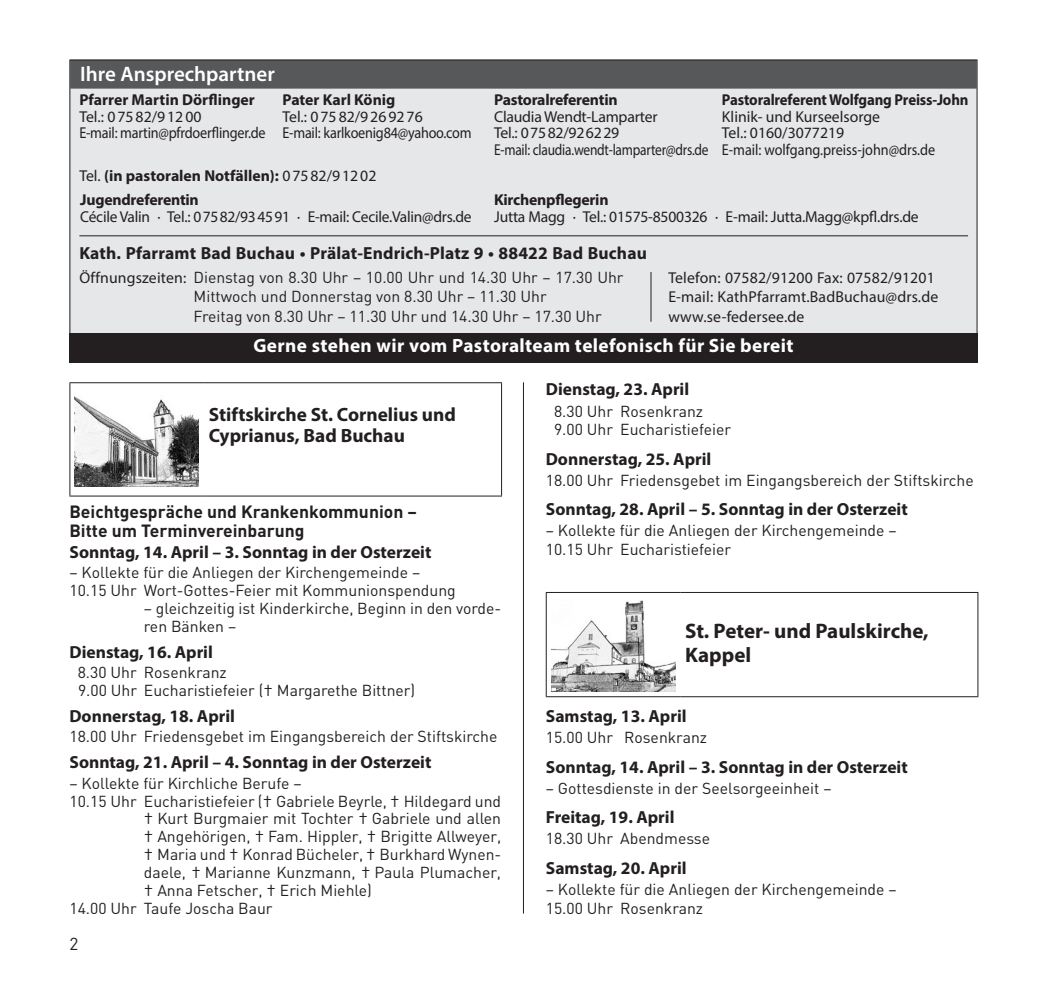
<style>
.page{position:relative;width:1042px;height:993px;background:#fff}
.page>*{position:absolute;margin:0;border:0;box-sizing:border-box;transform-origin:0 0}
.t1{font:700 21px/24.2px "Myriad Pro";color:#231f20}
.t2{font:600 21px "Myriad Pro";color:#fff}
.t3{font:700 19.25px "Myriad Pro";letter-spacing:.02em;color:#fff}
.t4{font:700 19.25px/21px "Myriad Pro";color:#231f20}
.t5{font:700 17.5px "Myriad Pro";color:#231f20}
.t6{font:700 17.5px/18.4px "DIN";color:#231f20}
.t7{font:17.15px "DIN";color:#231f20}
.t8{font:15.75px/17.8px "DIN";color:#231f20}
.t9{font:15.75px/16.6px "Myriad Pro";letter-spacing:-.015em;color:#231f20}
.t10{font:700 15.75px "Myriad Pro";letter-spacing:-.01em;color:#231f20}
.t11{font:15.75px/19.2px "Myriad Pro";letter-spacing:.01em;color:#231f20}
.t12{font:700 15.75px "Myriad Pro";letter-spacing:-.01em;color:#231f20;scale:.94 1}
.s1{font-weight:400}
.s2{font-family:"Myriad Pro"}
</style>
<div class="page">
<div style="left:70px;top:60px;width:907px;height:302px;background:#e6e7e9"></div>
<div style="left:70px;top:60px;width:906px;height:29px;background:#57585a"></div>
<hr style="left:79px;top:235px;width:889px;height:1px;background:#231f20">
<hr style="left:650px;top:272px;width:1px;height:49px;background:#231f20">
<div style="left:69px;top:332px;width:908px;height:30px;background:#231f20"></div>
<hr style="left:69px;top:382px;width:135px;height:1px;background:#231f20">
<hr style="left:69px;top:383px;width:1px;height:112px;background:#231f20">
<hr style="left:204px;top:382px;width:298px;height:1px;background:#231f20">
<hr style="left:501px;top:383px;width:1px;height:112px;background:#231f20">
<hr style="left:69px;top:495px;width:135px;height:1px;background:#231f20">
<hr style="left:204px;top:495px;width:298px;height:1px;background:#231f20">
<img style="left:75px;top:397px;width:124px;height:89px">
<hr style="left:546px;top:592px;width:134px;height:1px;background:#231f20">
<hr style="left:546px;top:592px;width:1px;height:104px;background:#231f20">
<hr style="left:680px;top:592px;width:298px;height:1px;background:#231f20">
<hr style="left:977px;top:592px;width:1px;height:104px;background:#231f20">
<hr style="left:546px;top:696px;width:134px;height:1px;background:#231f20">
<hr style="left:680px;top:696px;width:298px;height:1px;background:#231f20">
<img style="left:551px;top:600px;width:124px;height:91px">
<hr style="left:523px;top:382px;width:1px;height:531px;background:#231f20">
<h1 class="t2" style="left:80px;top:61px;width:196px">Ihre Ansprechpartner</h1>
<p class="t10" style="left:79px;top:89px;width:177px">Pfarrer Martin Dörflinger</p>
<p class="t9" style="left:79px;top:108px;width:188px">Tel.: 07582/91200<br>E-mail: martin@pfrdoerflinger.de</p>
<p class="t10" style="left:282px;top:89px;width:114px">Pater Karl König</p>
<p class="t9" style="left:282px;top:108px;width:191px">Tel.: 07582/9269276<br>E-mail: karlkoenig84@yahoo.com</p>
<p class="t10" style="left:79px;top:165px;width:299px"><span class="s1">Tel.</span> (in pastoralen Notfällen): <span class="s1">07582/91202</span></p>
<p class="t10" style="left:80px;top:190px;width:120px">Jugendreferentin</p>
<p class="t9" style="left:80px;top:208px;width:393px">Cécile Valin · Tel.: 07582/934591 · E-mail: Cecile.Valin@drs.de</p>
<p class="t10" style="left:494px;top:89px;width:125px">Pastoralreferentin</p>
<p class="t9" style="left:494px;top:108px;width:216px">Claudia Wendt-Lamparter<br>Tel.: 07582/926229<br>E-mail: claudia.wendt-lamparter@drs.de</p>
<p class="t10" style="left:494px;top:190px;width:116px">Kirchenpflegerin</p>
<p class="t9" style="left:494px;top:208px;width:426px">Jutta Magg · Tel.: 01575-8500326 · E-mail: Jutta.Magg@kpfl.drs.de</p>
<p class="t12" style="left:722px;top:89px;width:264px">Pastoralreferent Wolfgang Preiss-John</p>
<p class="t9" style="left:722px;top:108px;width:215px">Klinik- und Kurseelsorge<br>Tel.: 0160/3077219<br>E-mail: wolfgang.preiss-john@drs.de</p>
<p class="t5" style="left:79px;top:241px;width:569px">Kath. Pfarramt Bad Buchau • Prälat-Endrich-Platz 9 • 88422 Bad Buchau</p>
<p class="t8" style="left:193px;top:267px;width:431px;line-height:19.2px;text-indent:-114px"><span class="s2">Öffnungszeiten:</span> Dienstag von 8.30 Uhr – 10.00 Uhr und 14.30 Uhr – 17.30 Uhr<br>Mittwoch und Donnerstag von 8.30 Uhr – 11.30 Uhr<br>Freitag von 8.30 Uhr – 11.30 Uhr und 14.30 Uhr – 17.30 Uhr</p>
<p class="t11" style="left:668px;top:268px;width:271px">Telefon: 07582/91200 Fax: 07582/91201<br>E-mail: KathPfarramt.BadBuchau@drs.de www.se-federsee.de</p>
<p class="t3" style="left:253px;top:333px;width:542px">Gerne stehen wir vom Pastoralteam telefonisch für Sie bereit</p>
<p class="t4" style="left:209px;top:403px;width:249px">Stiftskirche St. Cornelius und<br>Cyprianus, Bad Buchau</p>
<p class="t6" style="left:69px;top:502px;width:349px">Beichtgespräche und Krankenkommunion –<br>Bitte um Terminvereinbarung</p>
<p class="t5" style="left:69px;top:540px;width:363px">Sonntag, 14. April – 3. Sonntag in der Osterzeit</p>
<p class="t8" style="left:69px;top:563px;width:388px">– Kollekte für die Anliegen der Kirchengemeinde –<br>10.15 Uhr Wort-Gottes-Feier mit Kommunionspendung</p>
<p class="t8" style="left:144px;top:598px;width:359px">– gleichzeitig ist Kinderkirche, Beginn in den vorde&shy;ren Bänken –</p>
<p class="t5" style="left:69px;top:640px;width:145px">Dienstag, 16. April</p>
<p class="t8" style="left:78px;top:663px;width:339px">8.30 Uhr Rosenkranz<br>9.00 Uhr Eucharistiefeier († Margarethe Bittner)</p>
<p class="t5" style="left:69px;top:704px;width:167px">Donnerstag, 18. April</p>
<p class="t8" style="left:69px;top:727px;width:429px">18.00 Uhr Friedensgebet im Eingangsbereich der Stiftskirche</p>
<p class="t5" style="left:69px;top:751px;width:363px">Sonntag, 21. April – 4. Sonntag in der Osterzeit</p>
<p class="t8" style="left:69px;top:773px;width:234px">– Kollekte für Kirchliche Berufe –</p>
<p class="t8" style="left:69px;top:791px;width:433px">10.15 Uhr Eucharistiefeier († Gabriele Beyrle, † Hildegard und</p>
<p class="t8" style="left:144px;top:809px;width:359px">† Kurt Burgmaier mit Tochter † Gabriele und allen</p>
<p class="t8" style="left:144px;top:827px;width:359px">† Angehörigen, † Fam. Hippler, † Brigitte Allweyer,</p>
<p class="t8" style="left:144px;top:844px;width:359px">† Maria und † Konrad Bücheler, † Burkhard Wynen-</p>
<p class="t8" style="left:144px;top:862px;width:359px">daele, † Marianne Kunzmann, † Paula Plumacher,</p>
<p class="t8" style="left:144px;top:880px;width:229px">† Anna Fetscher, † Erich Miehle)</p>
<p class="t8" style="left:69px;top:898px;width:205px">14.00 Uhr Taufe Joscha Baur</p>
<p class="t7" style="left:69px;top:932px;width:10px">2</p>
<p class="t5" style="left:546px;top:378px;width:145px">Dienstag, 23. April</p>
<p class="t8" style="left:554px;top:401px;width:179px;line-height:18.6px">8.30 Uhr Rosenkranz<br>9.00 Uhr Eucharistiefeier</p>
<p class="t5" style="left:546px;top:447px;width:167px">Donnerstag, 25. April</p>
<p class="t8" style="left:546px;top:470px;width:429px">18.00 Uhr Friedensgebet im Eingangsbereich der Stiftskirche</p>
<p class="t5" style="left:546px;top:497px;width:363px">Sonntag, 28. April – 5. Sonntag in der Osterzeit</p>
<p class="t8" style="left:546px;top:521px;width:352px;line-height:18.6px">– Kollekte für die Anliegen der Kirchengemeinde –<br>10.15 Uhr Eucharistiefeier</p>
<h1 class="t1" style="left:685px;top:617px;width:245px">St. Peter- und Paulskirche,<br>Kappel</h1>
<p class="t5" style="left:546px;top:704px;width:142px">Samstag, 13. April</p>
<p class="t8" style="left:546px;top:728px;width:163px">15.00 Uhr Rosenkranz</p>
<p class="t5" style="left:546px;top:755px;width:363px">Sonntag, 14. April – 3. Sonntag in der Osterzeit</p>
<p class="t8" style="left:546px;top:778px;width:287px">– Gottesdienste in der Seelsorgeeinheit –</p>
<p class="t5" style="left:546px;top:805px;width:130px">Freitag, 19. April</p>
<p class="t8" style="left:546px;top:829px;width:166px">18.30 Uhr Abendmesse</p>
<p class="t5" style="left:546px;top:856px;width:142px">Samstag, 20. April</p>
<p class="t8" style="left:546px;top:879px;width:352px;line-height:18.6px">– Kollekte für die Anliegen der Kirchengemeinde –<br>15.00 Uhr Rosenkranz</p>
</div>
